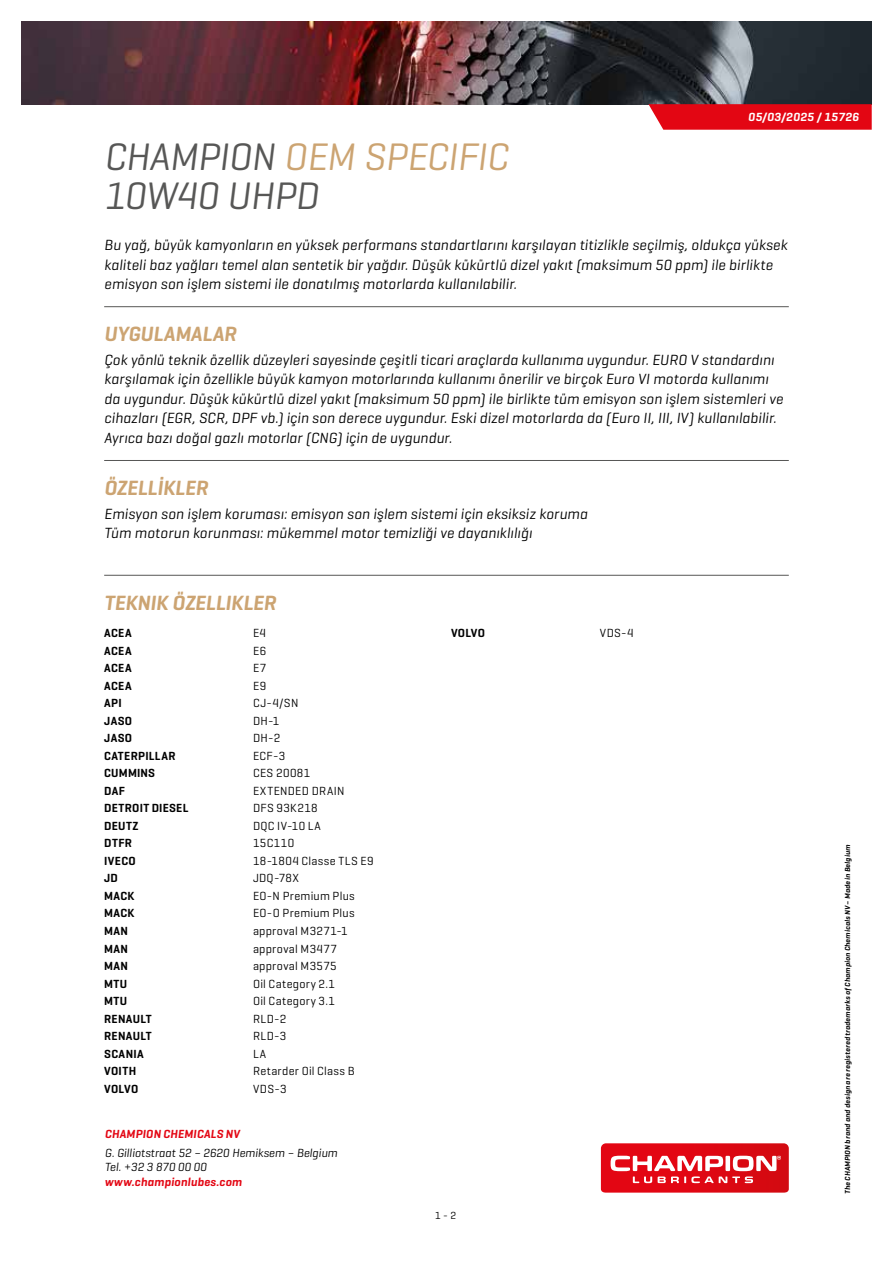
<style>
.page{position:relative;width:893px;height:1263px;background:#fff}
.page>*{position:absolute;margin:0;border:0;box-sizing:border-box;transform-origin:0 0}
.t1{font:italic 39px/39px "Geogrotesque";letter-spacing:-.005em;color:#575756}
.t2{font:italic 600 21px "Geogrotesque";letter-spacing:-.005em;color:#cca472}
.t3{font:italic 15px/19.5px "Geogrotesque";letter-spacing:.01em;color:#000}
.t4{font:12px "Geogrotesque";letter-spacing:.03em;color:#000}
.t5{font:600 12px "Geogrotesque";letter-spacing:.03em;color:#000}
.t6{font:italic 12px/14.4px "Geogrotesque";color:#000}
.t7{font:italic 600 12px "Geogrotesque";letter-spacing:.015em;color:#e30613}
.t8{font:italic 600 12px "Geogrotesque";letter-spacing:.035em;color:#fff}
.t9{font:10.5px "Geogrotesque";color:#000}
.t10{font:italic 600 7.5px "Geogrotesque";letter-spacing:.025em;color:#000}
.s1{color:#cca472}
</style>
<div class="page">
<svg style="left:601px;top:1143px;width:188px;height:49px;background:#e43740"></svg>
<img style="left:21px;top:21px;width:851px;height:83px">
<svg style="left:648px;top:104px;width:224px;height:26px;background:#e3121e"></svg>
<hr style="left:104px;top:306px;width:685px;height:1px;background:#575756">
<hr style="left:104px;top:460px;width:685px;height:1px;background:#575756">
<hr style="left:104px;top:575px;width:685px;height:1px;background:#575756">
<p class="t8" style="left:748px;top:110px;width:112px">05/03/2025 / 15726</p>
<h1 class="t1" style="left:104px;top:136px;width:405px">CHAMPION <span class="s1">OEM SPECIFIC<br></span>10W40 UHPD</h1>
<p class="t3" style="left:104px;top:235px;width:685px">Bu yağ, büyük kamyonların en yüksek performans standartlarını karşılayan titizlikle seçilmiş, oldukça yüksek kaliteli baz yağları temel alan sentetik bir yağdır. Düşük kükürtlü dizel yakıt (maksimum 50 ppm) ile birlikte emisyon son işlem sistemi ile donatılmış motorlarda kullanılabilir.</p>
<h2 class="t2" style="left:104px;top:321px;width:134px">UYGULAMALAR</h2>
<p class="t3" style="left:104px;top:349px;width:680px">Çok yönlü teknik özellik düzeyleri sayesinde çeşitli ticari araçlarda kullanıma uygundur. EURO V standardını karşılamak için özellikle büyük kamyon motorlarında kullanımı önerilir ve birçok Euro VI motorda kullanımı da uygundur. Düşük kükürtlü dizel yakıt (maksimum 50 ppm) ile birlikte tüm emisyon son işlem sistemleri ve cihazları (EGR, SCR, DPF vb.) için son derece uygundur. Eski dizel motorlarda da (Euro II, III, IV) kullanılabilir.<br>Ayrıca bazı doğal gazlı motorlar (CNG) için de uygundur.</p>
<h2 class="t2" style="left:104px;top:475px;width:105px">ÖZELLİKLER</h2>
<p class="t3" style="left:104px;top:503px;width:485px">Emisyon son işlem koruması: emisyon son işlem sistemi için eksiksiz koruma<br>Tüm motorun korunması: mükemmel motor temizliği ve dayanıklılığı</p>
<h2 class="t2" style="left:104px;top:589px;width:173px">TEKNIK ÖZELLIKLER</h2>
<p class="t5" style="left:104px;top:626px;width:29px">ACEA</p>
<p class="t4" style="left:253px;top:626px;width:15px">E4</p>
<p class="t5" style="left:104px;top:643px;width:29px">ACEA</p>
<p class="t4" style="left:253px;top:643px;width:15px">E6</p>
<p class="t5" style="left:104px;top:661px;width:29px">ACEA</p>
<p class="t4" style="left:253px;top:661px;width:15px">E7</p>
<p class="t5" style="left:104px;top:678px;width:29px">ACEA</p>
<p class="t4" style="left:253px;top:678px;width:15px">E9</p>
<p class="t5" style="left:104px;top:696px;width:19px">API</p>
<p class="t4" style="left:253px;top:696px;width:47px">CJ-4/SN</p>
<p class="t5" style="left:104px;top:713px;width:29px">JASO</p>
<p class="t4" style="left:253px;top:713px;width:28px">DH-1</p>
<p class="t5" style="left:104px;top:731px;width:29px">JASO</p>
<p class="t4" style="left:253px;top:731px;width:29px">DH-2</p>
<p class="t5" style="left:104px;top:748px;width:73px">CATERPILLAR</p>
<p class="t4" style="left:253px;top:748px;width:34px">ECF-3</p>
<p class="t5" style="left:104px;top:766px;width:52px">CUMMINS</p>
<p class="t4" style="left:253px;top:766px;width:59px">CES 20081</p>
<p class="t5" style="left:104px;top:783px;width:22px">DAF</p>
<p class="t4" style="left:253px;top:783px;width:93px">EXTENDED DRAIN</p>
<p class="t5" style="left:104px;top:801px;width:86px">DETROIT DIESEL</p>
<p class="t4" style="left:253px;top:801px;width:66px">DFS 93K218</p>
<p class="t5" style="left:104px;top:818px;width:36px">DEUTZ</p>
<p class="t4" style="left:253px;top:818px;width:69px">DQC IV-10 LA</p>
<p class="t5" style="left:104px;top:836px;width:29px">DTFR</p>
<p class="t4" style="left:253px;top:836px;width:43px">15C110</p>
<p class="t5" style="left:104px;top:853px;width:33px">IVECO</p>
<p class="t4" style="left:253px;top:853px;width:122px">18-1804 Classe TLS E9</p>
<p class="t5" style="left:104px;top:871px;width:15px">JD</p>
<p class="t4" style="left:253px;top:871px;width:48px">JDQ-78X</p>
<p class="t5" style="left:104px;top:888px;width:32px">MACK</p>
<p class="t4" style="left:253px;top:888px;width:103px">EO-N Premium Plus</p>
<p class="t5" style="left:104px;top:906px;width:32px">MACK</p>
<p class="t4" style="left:253px;top:906px;width:103px">EO-O Premium Plus</p>
<p class="t5" style="left:104px;top:923px;width:25px">MAN</p>
<p class="t4" style="left:253px;top:923px;width:96px">approval M3271-1</p>
<p class="t5" style="left:104px;top:941px;width:25px">MAN</p>
<p class="t4" style="left:253px;top:941px;width:86px">approval M3477</p>
<p class="t5" style="left:104px;top:958px;width:25px">MAN</p>
<p class="t4" style="left:253px;top:958px;width:85px">approval M3575</p>
<p class="t5" style="left:104px;top:976px;width:25px">MTU</p>
<p class="t4" style="left:253px;top:976px;width:83px">Oil Category 2.1</p>
<p class="t5" style="left:104px;top:993px;width:25px">MTU</p>
<p class="t4" style="left:253px;top:993px;width:83px">Oil Category 3.1</p>
<p class="t5" style="left:104px;top:1011px;width:49px">RENAULT</p>
<p class="t4" style="left:253px;top:1011px;width:35px">RLD-2</p>
<p class="t5" style="left:104px;top:1028px;width:49px">RENAULT</p>
<p class="t4" style="left:253px;top:1028px;width:35px">RLD-3</p>
<p class="t5" style="left:104px;top:1046px;width:41px">SCANIA</p>
<p class="t4" style="left:253px;top:1046px;width:15px">LA</p>
<p class="t5" style="left:104px;top:1063px;width:34px">VOITH</p>
<p class="t4" style="left:253px;top:1063px;width:103px">Retarder Oil Class B</p>
<p class="t5" style="left:104px;top:1081px;width:36px">VOLVO</p>
<p class="t4" style="left:253px;top:1081px;width:35px">VDS-3</p>
<p class="t7" style="left:105px;top:1126px;width:136px">CHAMPION CHEMICALS NV</p>
<p class="t6" style="left:105px;top:1145px;width:234px">G. Gilliotstraat 52 – 2620 Hemiksem – Belgium<br>Tel. +32 3 870 00 00</p>
<p class="t7" style="left:105px;top:1174px;width:139px">www.championlubes.com</p>
<p class="t5" style="left:451px;top:626px;width:36px">VOLVO</p>
<p class="t4" style="left:600px;top:626px;width:35px">VDS-4</p>
<p class="t9" style="left:435px;top:1209px;width:23px">1 - 2</p>
<p class="t10" style="left:843px;top:1194px;width:351px;rotate:-90deg">The CHAMPION brand and design are registered trademarks of Champion Chemicals NV – Made in Belgium</p>
</div>
